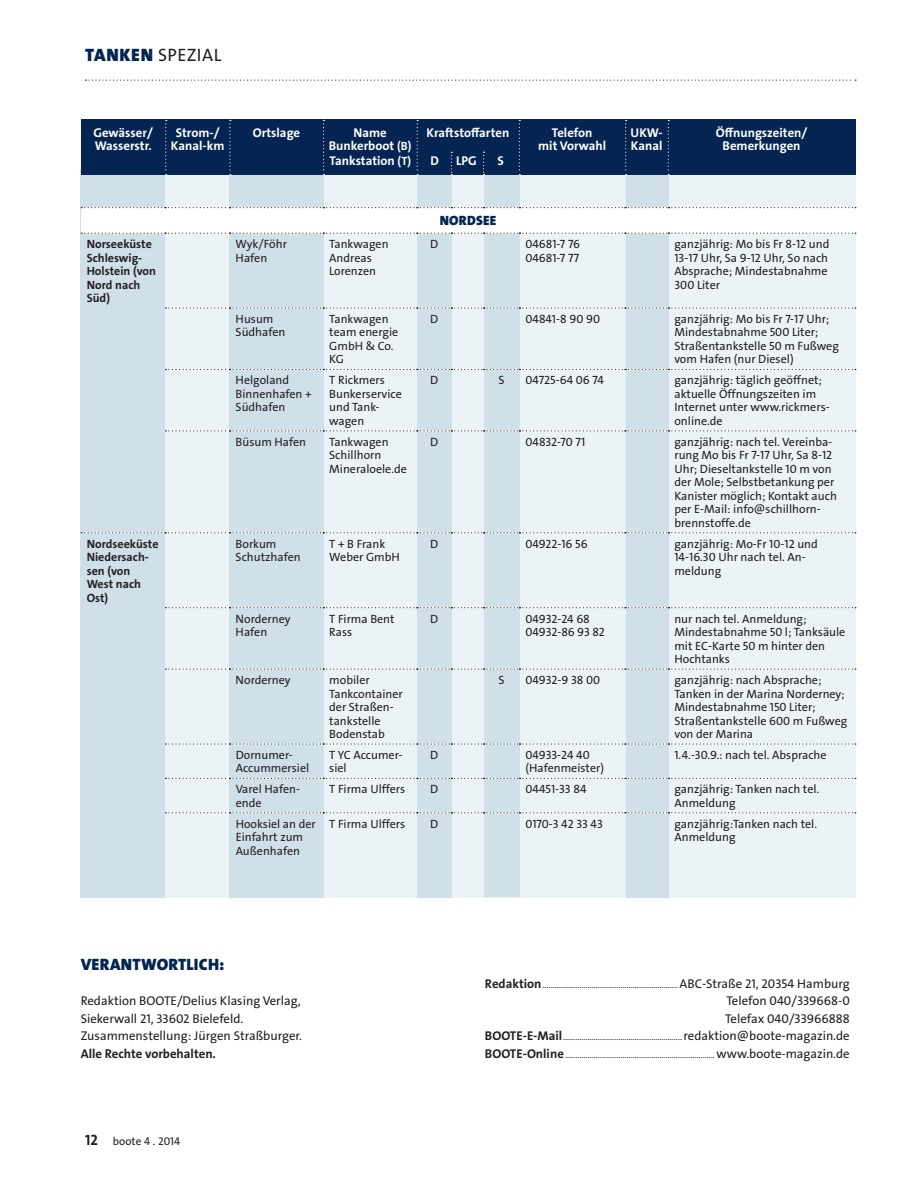
<style>
.page{position:relative;width:915px;height:1191px;background:#fff}
.page>*{position:absolute;margin:0;border:0;box-sizing:border-box;transform-origin:0 0}
.t1{font:18px "The Sans LP5 Plain";letter-spacing:.025em;color:#231f20}
.t2{font:900 18px "The Sans LP9";color:#042552}
.t3{font:900 16.5px "The Sans LP9";letter-spacing:.015em;color:#042552}
.t4{font:900 13.5px "The Sans LP9";color:#042552}
.t5{font:12.75px "The Sans LP7 Bld";color:#fff}
.t6{font:12.75px/17.5px "The Sans LP5 Plain";color:#231f20}
.t7{font:12.75px "The Sans LP7 Bld";color:#231f20}
.t8{font:12px/13.5px "The Sans LP5 Plain";color:#231f20}
.t9{font:12px/13.5px "The Sans LP7 Bld";color:#231f20}
.t10{font:11.25px "The Sans LP5 Plain";color:#231f20}
.t11{font:9px "The Sans LP5 Plain";color:#231f20}
.s1{font-size:12px}
.s2{font-family:"The Sans LP7 Bld";font-size:15px}
.s3{font-family:"The Sans LP7 Bld";font-size:12.75px}
.s4{font-size:12.75px}
</style>
<div class="page">
<svg style="left:85px;top:80px;width:770px;height:1px"></svg>
<div style="left:165px;top:169px;width:690px;height:728px;background:#ecf3f6"></div>
<div style="left:229px;top:169px;width:94px;height:728px;background:#d0e0e8"></div>
<div style="left:81px;top:169px;width:84px;height:728px;background:#d0e0e8"></div>
<div style="left:417px;top:169px;width:34px;height:728px;background:#d0e0e8"></div>
<div style="left:483px;top:169px;width:36px;height:728px;background:#d0e0e8"></div>
<div style="left:625px;top:169px;width:43px;height:728px;background:#d0e0e8"></div>
<div style="left:81px;top:119px;width:774px;height:7px;background:#042552"></div>
<div style="left:81px;top:123px;width:774px;height:51px;background:#042552"></div>
<svg style="left:165px;top:120px;width:2px;height:55px"></svg>
<svg style="left:229px;top:120px;width:2px;height:55px"></svg>
<svg style="left:323px;top:120px;width:1px;height:55px"></svg>
<svg style="left:416px;top:120px;width:2px;height:55px"></svg>
<svg style="left:450px;top:152px;width:2px;height:23px"></svg>
<svg style="left:483px;top:152px;width:2px;height:23px"></svg>
<svg style="left:518px;top:120px;width:2px;height:55px"></svg>
<svg style="left:625px;top:120px;width:1px;height:55px"></svg>
<svg style="left:667px;top:120px;width:2px;height:55px"></svg>
<div style="left:81px;top:208px;width:774px;height:25px;background:#fff"></div>
<svg style="left:81px;top:207px;width:774px;height:1px"></svg>
<svg style="left:81px;top:233px;width:774px;height:1px"></svg>
<svg style="left:165px;top:307px;width:690px;height:2px"></svg>
<svg style="left:165px;top:369px;width:690px;height:1px"></svg>
<svg style="left:165px;top:430px;width:690px;height:1px"></svg>
<svg style="left:81px;top:532px;width:774px;height:1px"></svg>
<svg style="left:165px;top:607px;width:690px;height:1px"></svg>
<svg style="left:165px;top:668px;width:690px;height:1px"></svg>
<svg style="left:165px;top:743px;width:690px;height:1px"></svg>
<svg style="left:165px;top:778px;width:690px;height:1px"></svg>
<svg style="left:165px;top:812px;width:690px;height:1px"></svg>
<h1 class="t2" style="left:85px;top:43px;width:13px">TANKEN</h1>
<h1 class="t1" style="left:158px;top:43px;width:65px">SPEZIAL</h1>
<p class="t5" style="left:81px;top:124px;width:161px">Gewässer/ Strom-/ O</p>
<p class="t5" style="left:262px;top:124px;width:70px">rtslage N</p>
<p class="t5" style="left:362px;top:124px;width:49px">ame K</p>
<p class="t5" style="left:434px;top:124px;width:77px">raftstoffarten</p>
<p class="t5" style="left:551px;top:124px;width:59px">Telefon UKW</p>
<p class="t5" style="left:658px;top:124px;width:36px">- Ö</p>
<p class="t5" style="left:724px;top:124px;width:84px">ffnungszeiten/</p>
<p class="t5" style="left:81px;top:137px;width:182px">Wasserstr. Kanal-km B</p>
<p class="t5" style="left:336px;top:137px;width:77px">unkerboot <span class="s1">(B)</span></p>
<p class="t5" style="left:538px;top:137px;width:85px">mit Vorwahl K</p>
<p class="t5" style="left:638px;top:137px;width:59px">anal B</p>
<p class="t5" style="left:729px;top:137px;width:72px">emerkungen</p>
<p class="t5" style="left:329px;top:153px;width:83px">Tankstation <span class="s1">(T)</span></p>
<p class="t5" style="left:430px;top:153px;width:9px">DLPG</p>
<p class="t5" style="left:497px;top:153px;width:4px">S</p>
<p class="t4" style="left:439px;top:212px;width:36px">NORDSEE</p>
<p class="t9" style="left:87px;top:237px;width:71px">Norseeküste<br>Schleswig-<br>Holstein (von<br>Nord nach<br>Süd)</p>
<p class="t8" style="left:235px;top:237px;width:53px">Wyk/Föhr<br>Hafen</p>
<p class="t8" style="left:329px;top:237px;width:61px">Tankwagen<br>Andreas<br>Lorenzen</p>
<p class="t8" style="left:430px;top:237px;width:10px">D</p>
<p class="t8" style="left:525px;top:237px;width:56px">04681-7 76<br>04681-7 77</p>
<p class="t8" style="left:674px;top:237px;width:156px">ganzjährig: Mo bis Fr 8-12 und<br>13-17 Uhr, Sa 9-12 Uhr, So nach<br>Absprache; Mindestabnahme<br>300 Liter</p>
<p class="t8" style="left:235px;top:312px;width:51px">Husum<br>Südhafen</p>
<p class="t8" style="left:329px;top:312px;width:70px">Tankwagen team energie<br>GmbH &amp; Co.<br>KG</p>
<p class="t8" style="left:430px;top:312px;width:10px">D</p>
<p class="t8" style="left:525px;top:312px;width:76px">04841-8 90 90</p>
<p class="t8" style="left:674px;top:312px;width:166px">ganzjährig: Mo bis Fr 7-17 Uhr;<br>Mindestabnahme 500 Liter;<br>Straßentankstelle 50 m Fußweg vom Hafen (nur Diesel)</p>
<p class="t8" style="left:235px;top:374px;width:78px">Helgoland<br>Binnenhafen +<br>Südhafen</p>
<p class="t8" style="left:329px;top:374px;width:74px">T Rickmers<br>Bunkerservice und Tank&shy;wagen</p>
<p class="t8" style="left:430px;top:374px;width:10px">D</p>
<p class="t8" style="left:498px;top:374px;width:8px">S</p>
<p class="t8" style="left:525px;top:374px;width:80px">04725-64 06 74</p>
<p class="t8" style="left:674px;top:374px;width:156px">ganzjährig: täglich geöffnet; aktuelle Öffnungszeiten im<br>Internet unter www.rickmers&shy;online.de</p>
<p class="t8" style="left:235px;top:435px;width:72px">Büsum Hafen</p>
<p class="t8" style="left:329px;top:435px;width:79px">Tankwagen<br>Schillhorn<br>Mineraloele.de</p>
<p class="t8" style="left:430px;top:435px;width:10px">D</p>
<p class="t8" style="left:525px;top:435px;width:61px">04832-70 71</p>
<p class="t8" style="left:674px;top:435px;width:164px">ganzjährig: nach tel. Vereinba&shy;rung Mo bis Fr 7-17 Uhr, Sa 8-12<br>Uhr; Dieseltankstelle 10 m von der Mole; Selbstbetankung per<br>Kanister möglich; Kontakt auch per E-Mail: info@schillhorn&shy;brennstoffe.de</p>
<p class="t9" style="left:87px;top:537px;width:73px">Nordseeküste<br>Niedersach&shy;sen (von<br>West nach<br>Ost)</p>
<p class="t8" style="left:235px;top:537px;width:66px">Borkum<br>Schutzhafen</p>
<p class="t8" style="left:329px;top:537px;width:72px">T + B Frank<br>Weber GmbH</p>
<p class="t8" style="left:430px;top:537px;width:10px">D</p>
<p class="t8" style="left:525px;top:537px;width:64px">04922-16 56</p>
<p class="t8" style="left:674px;top:537px;width:145px">ganzjährig: Mo-Fr 10-12 und<br>14-16.30 Uhr nach tel. An&shy;meldung</p>
<p class="t8" style="left:235px;top:612px;width:56px">Norderney<br>Hafen</p>
<p class="t8" style="left:329px;top:612px;width:67px">T Firma Bent<br>Rass</p>
<p class="t8" style="left:430px;top:612px;width:10px">D</p>
<p class="t8" style="left:525px;top:612px;width:81px">04932-24 68<br>04932-86 93 82</p>
<p class="t8" style="left:674px;top:612px;width:172px">nur nach tel. Anmeldung;<br>Mindestabnahme 50 l; Tanksäule mit EC-Karte 50 m hinter den<br>Hochtanks</p>
<p class="t8" style="left:235px;top:673px;width:56px">Norderney</p>
<p class="t8" style="left:329px;top:673px;width:75px">mobiler<br>Tankcontainer der Straßen&shy;tankstelle<br>Bodenstab</p>
<p class="t8" style="left:498px;top:673px;width:8px">S</p>
<p class="t8" style="left:525px;top:673px;width:76px">04932-9 38 00</p>
<p class="t8" style="left:674px;top:673px;width:174px">ganzjährig: nach Absprache;<br>Tanken in der Marina Norderney;<br>Mindestabnahme 150 Liter;<br>Straßentankstelle 600 m Fußweg von der Marina</p>
<p class="t8" style="left:235px;top:748px;width:75px">Dornumer-<br>Accummersiel</p>
<p class="t8" style="left:329px;top:748px;width:75px">T YC Accumer&shy;siel</p>
<p class="t8" style="left:430px;top:748px;width:10px">D</p>
<p class="t8" style="left:525px;top:748px;width:80px">04933-24 40 (Hafenmeister)</p>
<p class="t8" style="left:674px;top:748px;width:154px">1.4.-30.9.: nach tel. Absprache</p>
<p class="t8" style="left:235px;top:782px;width:65px">Varel Hafen&shy;ende</p>
<p class="t8" style="left:329px;top:782px;width:77px">T Firma Ulffers</p>
<p class="t8" style="left:430px;top:782px;width:10px">D</p>
<p class="t8" style="left:525px;top:782px;width:63px">04451-33 84</p>
<p class="t8" style="left:674px;top:782px;width:146px">ganzjährig: Tanken nach tel.<br>Anmeldung</p>
<p class="t8" style="left:235px;top:817px;width:82px">Hooksiel an der<br>Einfahrt zum<br>Außenhafen</p>
<p class="t8" style="left:329px;top:817px;width:77px">T Firma Ulffers</p>
<p class="t8" style="left:430px;top:817px;width:10px">D</p>
<p class="t8" style="left:525px;top:817px;width:79px">0170-3 42 33 43</p>
<p class="t8" style="left:674px;top:817px;width:144px">ganzjährig:Tanken nach tel.<br>Anmeldung</p>
<h2 class="t3" style="left:81px;top:954px;width:42px">VERANTWO</h2>
<h2 class="t3" style="left:168px;top:954px;width:57px">RTLICH:</h2>
<p class="t6" style="left:81px;top:992px;width:223px">Redaktion BOOTE/Delius Klasing Verlag,<br>Siekerwall 21, 33602 Bielefeld.<br>Zusammenstellung: Jürgen Straßburger.</p>
<p class="t7" style="left:81px;top:1045px;width:137px">Alle Rechte vorbehalten.</p>
<p class="t10" style="left:85px;top:1134px;width:97px"><span class="s2">12</span> boote 4 . 2014</p>
<p class="t11" style="left:485px;top:979px;width:366px"><span class="s3">Redaktion</span>.................................................................. <span class="s4">ABC-Straße 21, 20354 Hamburg</span></p>
<p class="t6" style="left:725px;top:992px;width:126px">Telefon 040/339668-0<br>Telefax 040/33966888</p>
<p class="t7" style="left:485px;top:1027px;width:10px">BOO</p>
<p class="t11" style="left:509px;top:1031px;width:341px"><span class="s3">TE-E-Mail</span>.......................................................... <span class="s4">redaktion@boote-magazin.de</span></p>
<p class="t7" style="left:485px;top:1045px;width:10px">BOO</p>
<p class="t11" style="left:509px;top:1049px;width:341px"><span class="s3">TE-Online</span>......................................................................... <span class="s4">www.boote-magazin.de</span></p>
</div>
